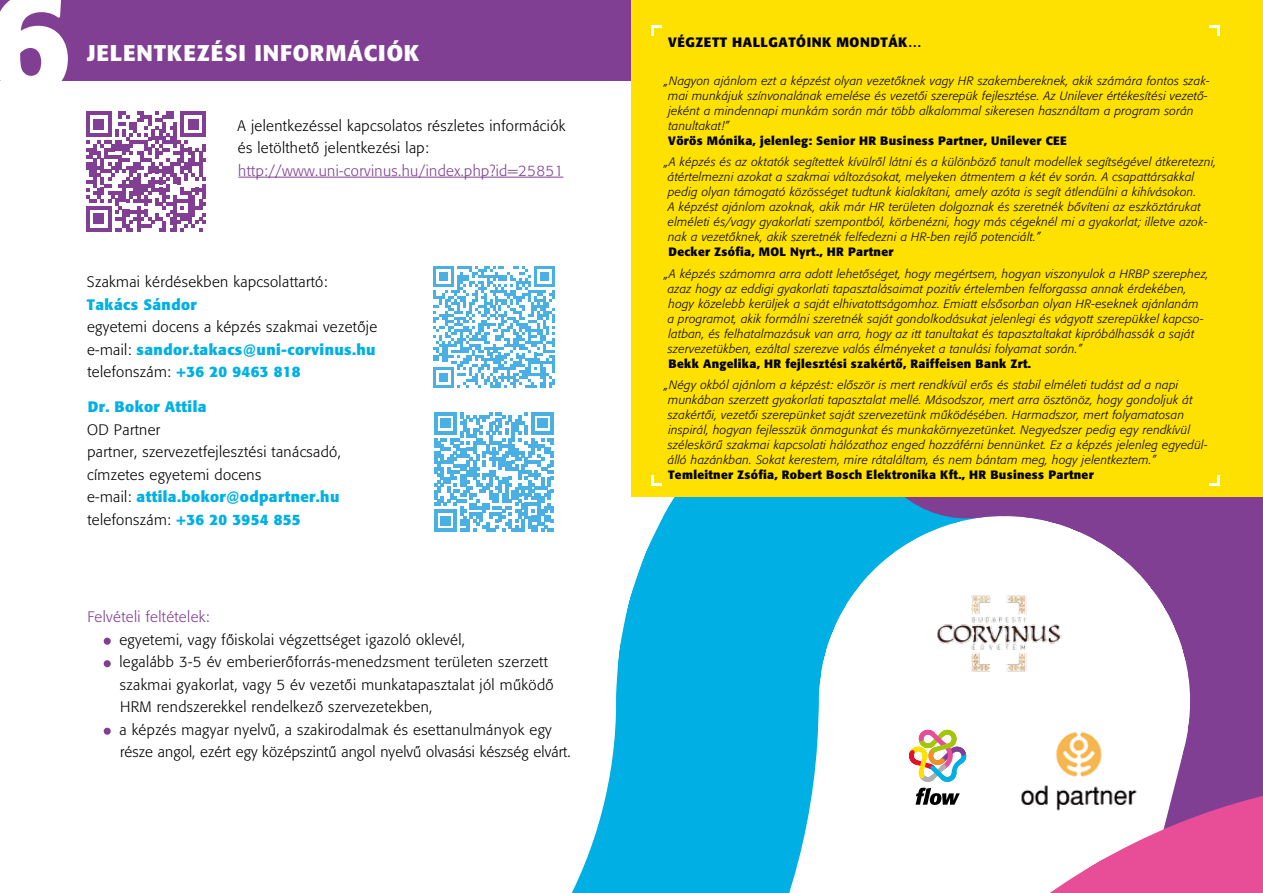
<style>
.page{position:relative;width:1263px;height:893px;background:#fff}
.page>*{position:absolute;margin:0;border:0;box-sizing:border-box;transform-origin:0 0}
.t1{font:700 145.05px "Formata";color:#fff}
.t2{font:700 22.5px "Formata";letter-spacing:.04em;color:#fff}
.t3{font:300 15px/22.5px "Formata";letter-spacing:.025em;color:#000}
.t4{font:300 15px "Formata";letter-spacing:.025em;color:#813f94}
.t5{font:700 15px "Formata";letter-spacing:.025em;color:#00b0e4}
.t6{font:700 13.5px "Formata";letter-spacing:.04em;color:#000}
.t7{font:italic 300 12px/15px "Formata";letter-spacing:.025em;color:#000}
.t8{font:700 12px "Formata";letter-spacing:.025em;color:#000}
.s1{font-weight:700;color:#00b0e4}
</style>
<div class="page">
<svg style="left:571px;top:599px;width:107px;height:294px"></svg>
<svg style="left:678px;top:674px;width:585px;height:219px"></svg>
<svg style="left:630px;top:496px;width:548px;height:205px"></svg>
<svg style="left:740px;top:496px;width:523px;height:148px"></svg>
<div style="left:0;top:0;width:631px;height:80px;background:#813f94"></div>
<hr style="left:238px;top:177px;width:325px;height:1px;background:#813f94">
<div style="left:104px;top:638px;width:7px;height:7px;background:#813f94;border-radius:50%"></div>
<div style="left:104px;top:660px;width:7px;height:7px;background:#813f94;border-radius:50%"></div>
<div style="left:104px;top:728px;width:7px;height:7px;background:#813f94;border-radius:50%"></div>
<svg style="left:86px;top:111px;width:120px;height:121px"></svg>
<svg style="left:433px;top:266px;width:122px;height:122px"></svg>
<svg style="left:434px;top:412px;width:120px;height:120px"></svg>
<div style="left:631px;top:0;width:632px;height:496px;background:#ffe100"></div>
<svg style="left:651px;top:26px;width:11px;height:10px"></svg>
<svg style="left:651px;top:475px;width:11px;height:10px"></svg>
<svg style="left:1209px;top:26px;width:11px;height:10px"></svg>
<svg style="left:1209px;top:475px;width:11px;height:10px"></svg>
<svg style="left:906px;top:726px;width:63px;height:79px"></svg>
<img style="left:1003px;top:710px;width:139px;height:107px">
<img style="left:937px;top:594px;width:125px;height:78px">
<h1 class="t1" style="left:-13px;top:-50px;width:86px">6</h1>
<h2 class="t2" style="left:87px;top:39px;width:334px">JELENTKEZÉSI INFORMÁCIÓK</h2>
<p class="t3" style="left:237px;top:114px;width:329px">A jelentkezéssel kapcsolatos részletes információk és letölthető jelentkezési lap:</p>
<p class="t4" style="left:238px;top:162px;width:327px">http://www.uni-corvinus.hu/index.php?id=25851</p>
<p class="t3" style="left:87px;top:271px;width:242px">Szakmai kérdésekben kapcsolattartó:</p>
<p class="t5" style="left:87px;top:295px;width:111px">Takács Sándor</p>
<p class="t3" style="left:87px;top:316px;width:292px;text-align:justify">egyetemi docens a képzés szakmai vezetője e-mail: <span class="s1">sandor.takacs@uni-corvinus.hu </span>telefonszám: <span class="s1">+36 20 9463 818</span></p>
<p class="t5" style="left:88px;top:398px;width:120px">Dr. Bokor Attila</p>
<p class="t3" style="left:87px;top:419px;width:255px">OD Partner<br>partner, szervezetfejlesztési tanácsadó, címzetes egyetemi docens<br>e-mail: <span class="s1">attila.bokor@odpartner.hu </span>telefonszám: <span class="s1">+36 20 3954 855</span></p>
<p class="t4" style="left:87px;top:608px;width:124px">Felvételi feltételek:</p>
<p class="t3" style="left:119px;top:628px;width:453px">egyetemi, vagy főiskolai végzettséget igazoló oklevél,<br>legalább 3-5 év emberierőforrás-menedzsment területen szerzett szakmai gyakorlat, vagy 5 év vezetői munkatapasztalat jól működő HRM rendszerekkel rendelkező szervezetekben,<br>a képzés magyar nyelvű, a szakirodalmak és esettanulmányok egy része angol, ezért egy középszintű angol nyelvű olvasási készség elvárt.</p>
<p class="t6" style="left:668px;top:33px;width:255px">VÉGZETT HALLGATÓINK MONDTÁK…</p>
<p class="t7" style="left:665px;top:73px;width:547px">„Nagyon ajánlom ezt a képzést olyan vezetőknek vagy HR szakembereknek, akik számára fontos szak&shy;mai munkájuk színvonalának emelése és vezetői szerepük fejlesztése. Az Unilever értékesítési vezető&shy;jeként a mindennapi munkám során már több alkalommal sikeresen használtam a program során tanultakat!”</p>
<p class="t8" style="left:668px;top:133px;width:400px">Vörös Mónika, jelenleg: Senior HR Business Partner, Unilever CEE</p>
<p class="t7" style="left:665px;top:155px;width:553px">„A képzés és az oktatók segítettek kívülről látni és a különböző tanult modellek segítségével átkeretezni, átértelmezni azokat a szakmai változásokat, melyeken átmentem a két év során. A csapattársakkal pedig olyan támogató közösséget tudtunk kialakítani, amely azóta is segít átlendülni a kihívásokon.<br>A képzést ajánlom azoknak, akik már HR területen dolgoznak és szeretnék bővíteni az eszköztárukat elméleti és/vagy gyakorlati szempontból, körbenézni, hogy más cégeknél mi a gyakorlat; illetve azok&shy;nak a vezetőknek, akik szeretnék felfedezni a HR-ben rejlő potenciált.”</p>
<p class="t8" style="left:669px;top:245px;width:226px">Decker Zsófia, MOL Nyrt., HR Partner</p>
<p class="t7" style="left:665px;top:266px;width:546px">„A képzés számomra arra adott lehetőséget, hogy megértsem, hogyan viszonyulok a HRBP szerephez, azaz hogy az eddigi gyakorlati tapasztalásaimat pozitív értelemben felforgassa annak érdekében, hogy közelebb kerüljek a saját elhivatottságomhoz. Emiatt elsősorban olyan HR-eseknek ajánlanám<br>a programot, akik formálni szeretnék saját gondolkodásukat jelenlegi és vágyott szerepükkel kapcso&shy;latban, és felhatalmazásuk van arra, hogy az itt tanultakat és tapasztaltakat kipróbálhassák a saját szervezetükben, ezáltal szerezve valós élményeket a tanulási folyamat során.”</p>
<p class="t8" style="left:669px;top:356px;width:364px">Bekk Angelika, HR fejlesztési szakértő, Raiffeisen Bank Zrt.</p>
<p class="t7" style="left:665px;top:378px;width:544px">„Négy okból ajánlom a képzést: először is mert rendkívül erős és stabil elméleti tudást ad a napi munkában szerzett gyakorlati tapasztalat mellé. Másodszor, mert arra ösztönöz, hogy gondoljuk át szakértői, vezetői szerepünket saját szervezetünk működésében. Harmadszor, mert folyamatosan inspirál, hogyan fejlesszük önmagunkat és munkakörnyezetünket. Negyedszer pedig egy rendkívül széleskörű szakmai kapcsolati hálózathoz enged hozzáférni bennünket. Ez a képzés jelenleg egyedül&shy;álló hazánkban. Sokat kerestem, mire rátaláltam, és nem bántam meg, hogy jelentkeztem.”</p>
<p class="t8" style="left:668px;top:467px;width:427px">Temleitner Zsófia, Robert Bosch Elektronika Kft., HR Business Partner</p>
</div>
